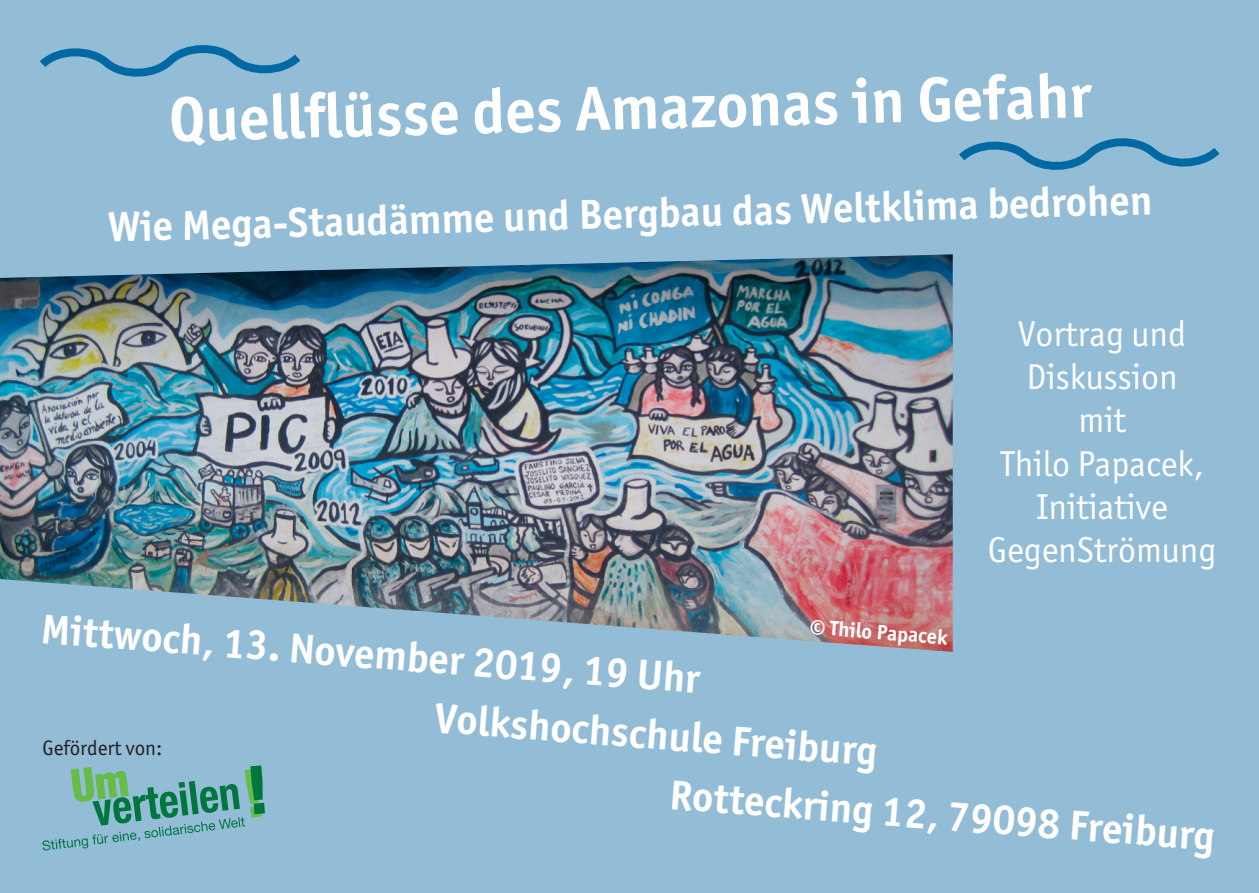
<style>
.page{position:relative;width:1259px;height:893px;background:#93bcd6}
.page>*{position:absolute;margin:0;border:0;box-sizing:border-box;transform-origin:0 0}
.t1{font:700 63px "Officina Sans ITC";color:#fff}
.t2{font:700 42px "Officina Sans ITC";color:#fff}
.t3{font:36px/43.2px "Officina Sans ITC Boo";color:#fff;text-align:center}
.t4{font:700 21px "Officina Sans ITC";color:#fff}
.t5{font:21px "Officina Sans ITC Boo";color:#231f20}
</style>
<div class="page">
<img style="left:0;top:254px;width:952px;height:398px">
<svg style="left:959px;top:138px;width:261px;height:32px"></svg>
<svg style="left:40px;top:45px;width:261px;height:32px"></svg>
<svg style="left:43px;top:765px;width:222px;height:85px"></svg>
<h1 class="t1" style="left:168px;top:77px;width:924px;rotate:-1deg">Quellfl üsse des Amazonas in Gefahr</h1>
<p class="t2" style="left:107px;top:206px;width:1046px;rotate:-2deg">Wie Mega-Staudämme und Bergbau das Weltklima bedrohen</p>
<p class="t2" style="left:43px;top:604px;width:662px;rotate:4deg">Mittwoch, 13. November 2019, 19 Uhr</p>
<p class="t4" style="left:811px;top:614px;width:139px;rotate:4deg">© Thilo Papacek</p>
<p class="t5" style="left:43px;top:736px;width:121px">Gefördert von:</p>
<p class="t2" style="left:437px;top:693px;width:445px;rotate:4deg">Volkshochschule Freiburg</p>
<p class="t3" style="left:988px;top:312px;width:230px">Vortrag und<br>Diskussion<br>mit<br>Thilo Papacek,<br>Initiative<br>GegenStrömung</p>
<p class="t2" style="left:671px;top:770px;width:548px;rotate:4deg">Rotteckring 12, 79098 Freiburg</p>
</div>
